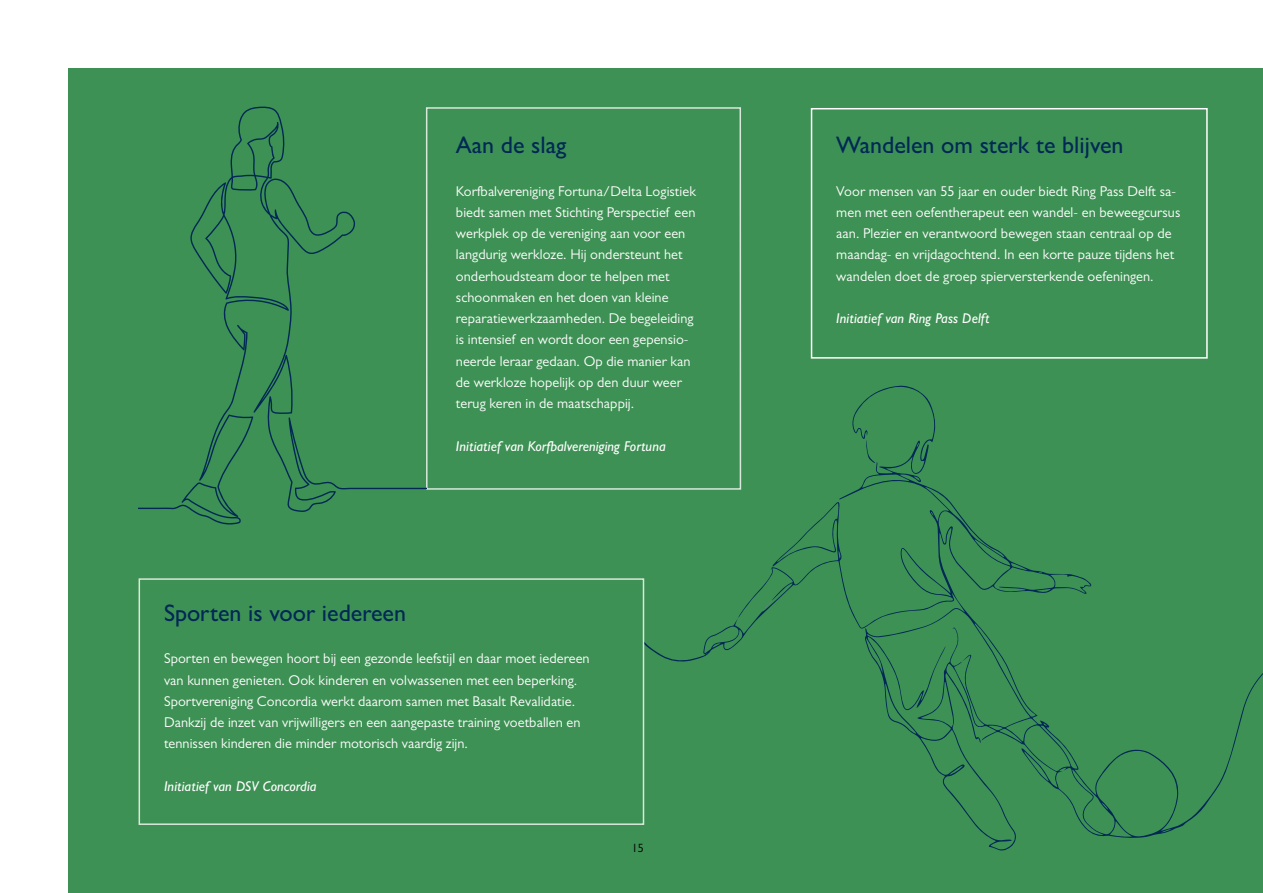
<style>
.page{position:relative;width:1263px;height:893px;background:#fff}
.page>*{position:absolute;margin:0;border:0;box-sizing:border-box;transform-origin:0 0}
.H2_-__Paragraafkop{font:500 24px "Gill Sans MT Pro";color:#002856}
.P-body_tekst{font:14.25px/21.3px "Gill Sans MT Pro";letter-spacing:.005em;color:#fff}
.P-body_tekst-2{font:italic 500 14.25px "Gill Sans MT Pro";letter-spacing:.005em;color:#fff}
.t1{font:12px "Gill Sans MT Pro";color:#000}
</style>
<div class="page">
<div style="left:68px;top:68px;width:1195px;height:825px;background:#3e9154"></div>
<svg style="left:644px;top:385px;width:619px;height:465px"></svg>
<svg style="left:866px;top:439px;width:9px;height:24px"></svg>
<svg style="left:946px;top:637px;width:3px;height:9px"></svg>
<svg style="left:762px;top:600px;width:10px;height:11px"></svg>
<div style="left:139px;top:578px;width:505px;height:247px;border:2px solid #fff"></div>
<div style="left:811px;top:108px;width:397px;height:251px;border:2px solid #fff"></div>
<svg style="left:139px;top:107px;width:288px;height:417px"></svg>
<h2 class="H2_-__Paragraafkop" style="left:456px;top:131px;width:112px">Aan de slag</h2>
<p class="P-body_tekst" style="left:456px;top:180px;width:241px">Korfbalvereniging Fortuna/Delta Logistiek biedt samen met Stichting Perspectief een werkplek op de vereniging aan voor een langdurig werkloze. Hij ondersteunt het onderhoudsteam door te helpen met schoonmaken en het doen van kleine reparatiewerkzaamheden. De begeleiding is intensief en wordt door een gepensio&shy;neerde leraar gedaan. Op die manier kan de werkloze hopelijk op den duur weer terug keren in de maatschappij.</p>
<p class="P-body_tekst-2" style="left:456px;top:437px;width:211px">Initiatief van Korfbalvereniging Fortuna</p>
<h2 class="H2_-__Paragraafkop" style="left:164px;top:598px;width:243px">Sporten is voor iedereen</h2>
<p class="P-body_tekst" style="left:164px;top:648px;width:427px">Sporten en bewegen hoort bij een gezonde leefstijl en daar moet iedereen van kunnen genieten. Ook kinderen en volwassenen met een beperking.<br>Sportvereniging Concordia werkt daarom samen met Basalt Revalidatie.<br>Dankzij de inzet van vrijwilligers en een aangepaste training voetballen en tennissen kinderen die minder motorisch vaardig zijn.</p>
<p class="P-body_tekst-2" style="left:164px;top:778px;width:154px">Initiatief van DSV Concordia</p>
<p class="t1" style="left:632px;top:841px;width:13px">15</p>
<h2 class="H2_-__Paragraafkop" style="left:836px;top:131px;width:289px">Wandelen om sterk te blijven</h2>
<p class="P-body_tekst" style="left:836px;top:180px;width:346px">Voor mensen van 55 jaar en ouder biedt Ring Pass Delft sa&shy;men met een oefentherapeut een wandel- en beweegcursus aan. Plezier en verantwoord bewegen staan centraal op de maandag- en vrijdagochtend. In een korte pauze tijdens het wandelen doet de groep spierversterkende oefeningen.</p>
<p class="P-body_tekst-2" style="left:836px;top:310px;width:154px">Initiatief van Ring Pass Delft</p>
</div>
